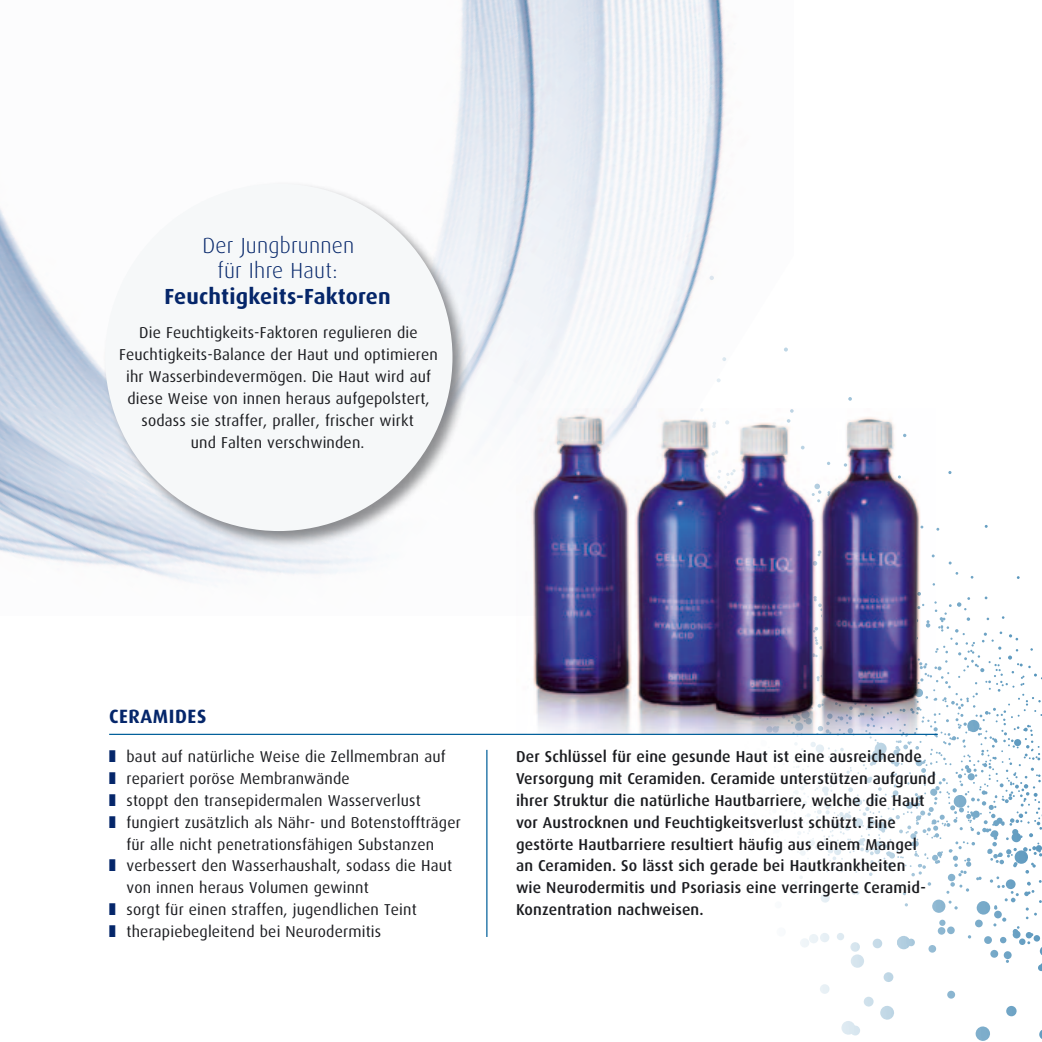
<style>
.page{position:relative;width:1042px;height:1042px;background:#fff}
.page>*{position:absolute;margin:0;border:0;box-sizing:border-box;transform-origin:0 0}
.t1{font:300 21.88px/25.4px "Dax";letter-spacing:.01em;color:#05266a;text-align:center}
.t2{font:700 21.88px "Dax";letter-spacing:.01em;color:#05266a}
.t3{font:700 19.25px "Dax";letter-spacing:.03em;color:#05266a}
.t4{font:15.75px/21.9px "Dax";letter-spacing:.01em;color:#1b1c20;text-align:center}
.t5{font:500 15.75px/21.9px "Dax";letter-spacing:.01em;color:#1b1c20}
.s1{font-family:"European Pi Three";color:#05266a}
</style>
<div class="page">
<img style="left:0;top:0;width:638px;height:583px">
<svg style="left:638px;top:0;width:404px;height:1041px"></svg>
<svg style="left:848px;top:397px;width:4px;height:4px"></svg>
<svg style="left:722px;top:357px;width:4px;height:4px"></svg>
<svg style="left:716px;top:378px;width:5px;height:4px"></svg>
<svg style="left:784px;top:347px;width:4px;height:5px"></svg>
<svg style="left:709px;top:275px;width:5px;height:5px"></svg>
<svg style="left:947px;top:990px;width:8px;height:9px"></svg>
<svg style="left:936px;top:446px;width:106px;height:525px"></svg>
<svg style="left:1006px;top:1005px;width:11px;height:11px"></svg>
<svg style="left:1039px;top:1029px;width:3px;height:11px"></svg>
<svg style="left:967px;top:719px;width:13px;height:13px"></svg>
<svg style="left:953px;top:794px;width:13px;height:14px"></svg>
<svg style="left:1014px;top:850px;width:14px;height:14px"></svg>
<svg style="left:976px;top:901px;width:14px;height:14px"></svg>
<svg style="left:975px;top:1026px;width:15px;height:15px"></svg>
<div style="left:694px;top:734px;width:256px;height:308px;background:#fff"></div>
<img style="left:517px;top:408px;width:419px;height:326px">
<img style="left:534px;top:417px;width:385px;height:299px">
<div style="left:102px;top:180px;width:368px;height:368px;background:#1b1c20;opacity:.49"></div>
<div style="left:105px;top:184px;width:347px;height:347px;background:#f6f8f9;border-radius:50%"></div>
<hr style="left:486px;top:750px;width:1px;height:187px;background:#005f9a">
<hr style="left:109px;top:734px;width:829px;height:1px;background:#005f9a">
<h1 class="t1" style="left:203px;top:233px;width:153px">Der Jungbrunnen für Ihre Haut:</h1>
<h1 class="t2" style="left:164px;top:284px;width:228px">Feuchtigkeits-Faktoren</h1>
<p class="t4" style="left:119px;top:322px;width:320px">Die Feuchtigkeits-Faktoren regulieren die Feuchtigkeits-Balance der Haut und optimieren ihr Wasserbindevermögen. Die Haut wird auf diese Weise von innen heraus aufgepolstert, sodass sie straffer, praller, frischer wirkt<br>und Falten verschwinden.</p>
<p class="t3" style="left:109px;top:705px;width:99px">Ceramides</p>
<p class="t4" style="left:109px;top:746px;width:338px"><span class="s1">M</span> baut auf natürliche Weise die Zellmembran auf</p>
<p class="t4" style="left:109px;top:767px;width:242px"><span class="s1">M</span> repariert poröse Membranwände</p>
<p class="t4" style="left:109px;top:789px;width:313px"><span class="s1">M</span> stoppt den transepidermalen Wasserverlust</p>
<p class="t4" style="left:109px;top:811px;width:353px"><span class="s1">M</span> fungiert zusätzlich als Nähr- und Botenstoffträger</p>
<p class="t4" style="left:126px;top:833px;width:309px">für alle nicht penetrationsfähigen Substanzen</p>
<p class="t4" style="left:109px;top:855px;width:345px"><span class="s1">M</span> verbessert den Wasserhaushalt, sodass die Haut</p>
<p class="t4" style="left:126px;top:877px;width:244px">von innen heraus Volumen gewinnt</p>
<p class="t4" style="left:109px;top:899px;width:309px"><span class="s1">M</span> sorgt für einen straffen, jugendlichen Teint</p>
<p class="t4" style="left:109px;top:921px;width:273px"><span class="s1">M</span> therapiebegleitend bei Neurodermitis</p>
<p class="t5" style="left:516px;top:746px;width:421px">Der Schlüssel für eine gesunde Haut ist eine ausreichende Versorgung mit Ceramiden. Ceramide unterstützen aufgrund ihrer Struktur die natürliche Hautbarriere, welche die Haut vor Austrocknen und Feuchtigkeitsverlust schützt. Eine gestörte Hautbarriere resultiert häufig aus einem Mangel an Ceramiden. So lässt sich gerade bei Hautkrankheiten<br>wie Neurodermitis und Psoriasis eine verringerte Ceramid-Konzentration nachweisen.</p>
</div>
